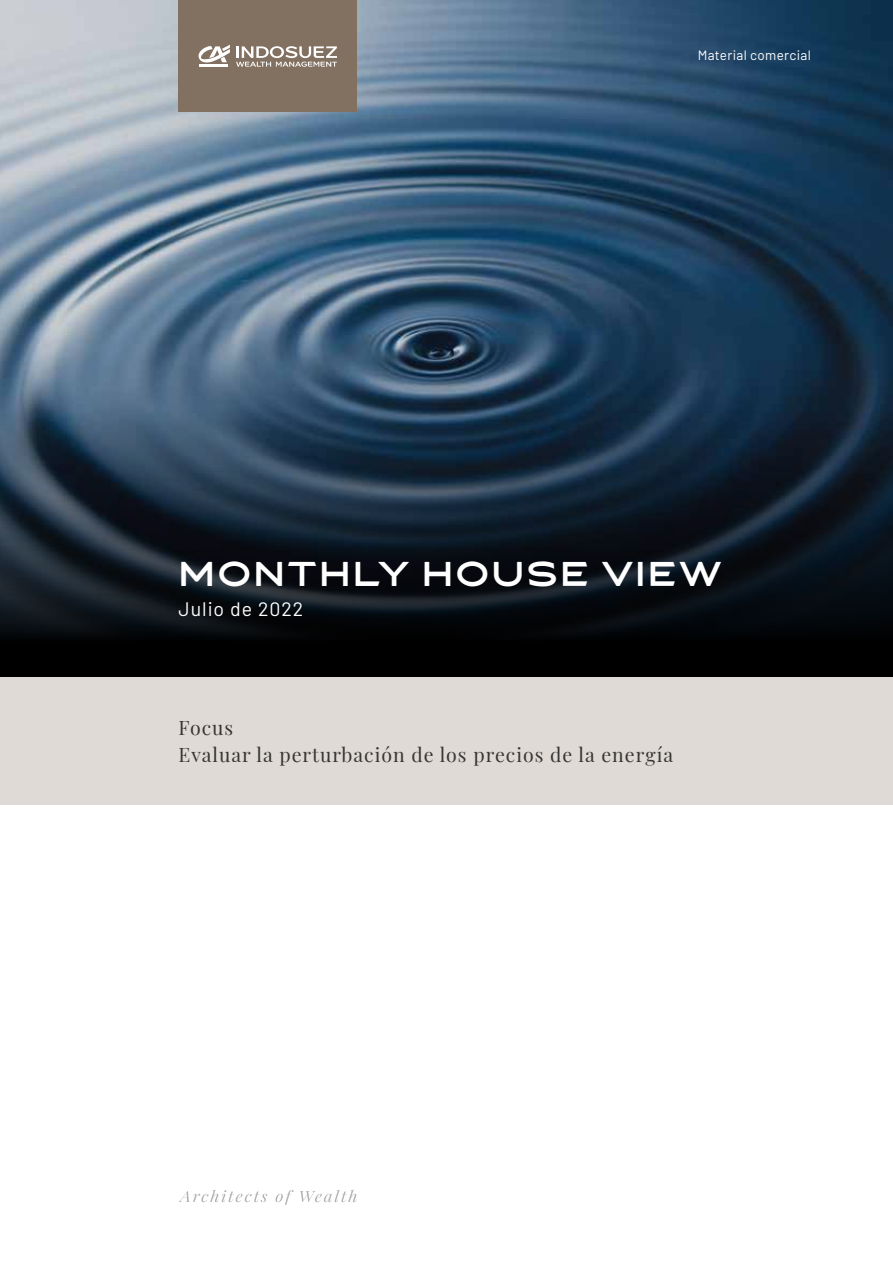
<style>
.page{position:relative;width:893px;height:1263px;background:#fff}
.page>*{position:absolute;margin:0;border:0;box-sizing:border-box;transform-origin:0 0}
.t1{font:33px "Asterone";letter-spacing:.055em;color:#fff}
.t2{font:19.5px/27px "Playfair Display";letter-spacing:.05em;color:#373636}
.t3{font:19.5px "Barlow";letter-spacing:.05em;color:#fff}
.t4{font:13.5px "Barlow";letter-spacing:.025em;color:#fff}
</style>
<div class="page">
<img style="left:0;top:0;width:893px;height:410px">
<svg style="left:0;top:410px;width:893px;height:267px;background:#111c28"></svg>
<div style="left:179px;top:0;width:178px;height:112px;background:#827060"></div>
<svg style="left:236px;top:46px;width:101px;height:21px"></svg>
<hr style="left:199px;top:64px;width:29px;height:3px;background:#fff">
<svg style="left:198px;top:45px;width:32px;height:18px"></svg>
<div style="left:0;top:677px;width:893px;height:128px;background:#dfdad5"></div>
<svg style="left:179px;top:1190px;width:88px;height:12px"></svg>
<svg style="left:276px;top:1190px;width:18px;height:15px"></svg>
<svg style="left:300px;top:1189px;width:57px;height:13px"></svg>
<p class="t4" style="left:698px;top:46px;width:115px">Material comercial</p>
<h1 class="t1" style="left:179px;top:552px;width:545px">MONTHLY HOUSE VIEW</h1>
<p class="t3" style="left:179px;top:595px;width:126px">Julio de 2022</p>
<p class="t2" style="left:179px;top:712px;width:496px">Focus<br>Evaluar la perturbación de los precios de la energía</p>
</div>
